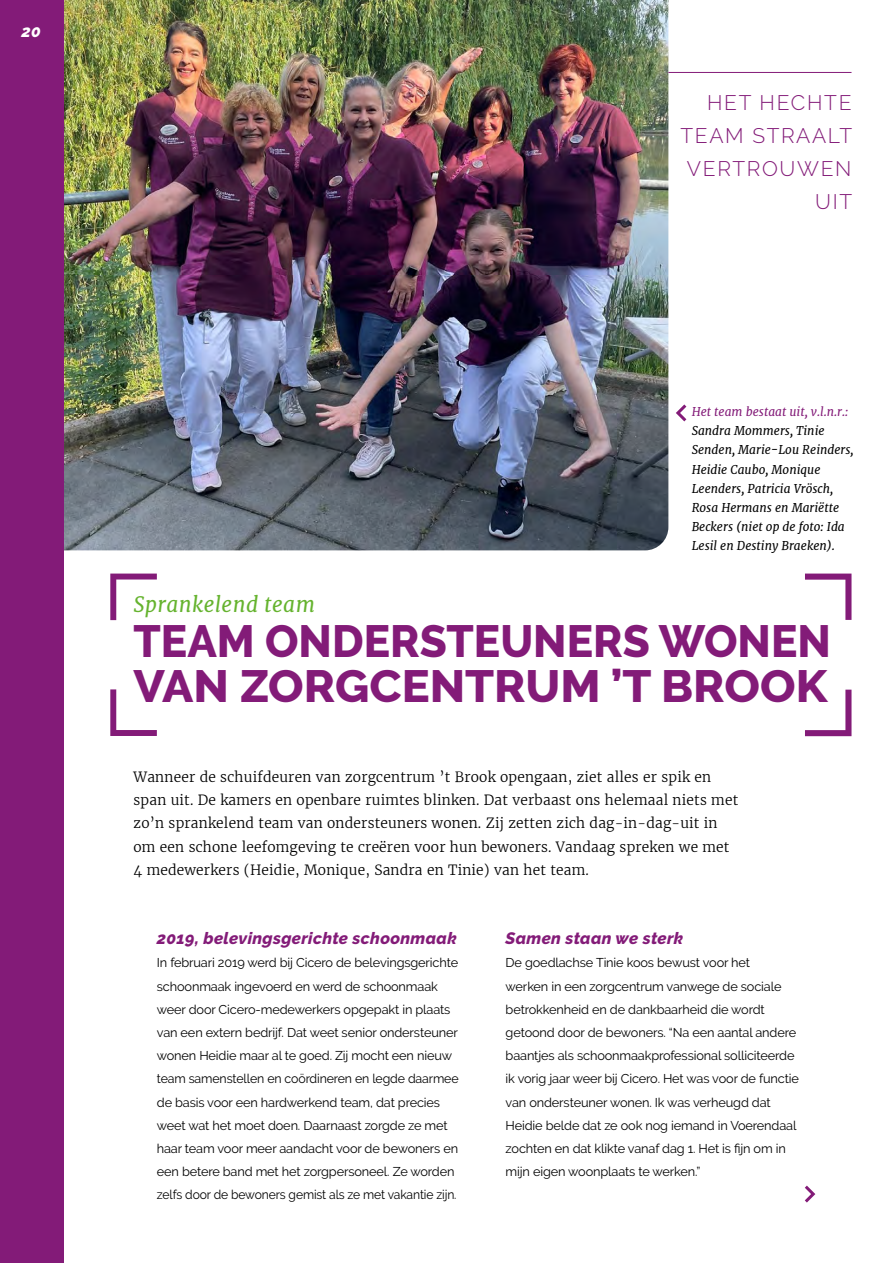
<style>
.page{position:relative;width:893px;height:1263px;background:#fff}
.page>*{position:absolute;margin:0;border:0;box-sizing:border-box;transform-origin:0 0}
.t1{font:800 45px/45px "Raleway";color:#831b78}
.t2{font:300 21px/33px "Raleway";letter-spacing:.08em;color:#831b78;text-align:right}
.t3{font:italic 21px "Merriweather";letter-spacing:.02em;color:#65b32e}
.t4{font:italic 800 16.5px "Raleway";letter-spacing:.02em;color:#831b78}
.t5{font:italic 800 16.5px "Raleway";color:#fff}
.t6{font:300 13.95px/23.1px "Merriweather";letter-spacing:.015em;color:#000}
.t7{font:12.75px/23.1px "Raleway";letter-spacing:-.01em;color:#000}
.t8{font:italic 12px/19.2px "Merriweather";color:#000}
.t9{font:italic 12px "Merriweather";color:#831b78}
</style>
<div class="page">
<img style="left:64px;top:0;width:604px;height:550px">
<div style="left:0;top:0;width:64px;height:1263px;background:#831b78"></div>
<svg style="left:804px;top:1185px;width:12px;height:18px"></svg>
<hr style="left:668px;top:72px;width:183px;height:1px;background:#831b78">
<svg style="left:110px;top:689px;width:47px;height:47px"></svg>
<svg style="left:110px;top:573px;width:47px;height:47px"></svg>
<svg style="left:805px;top:573px;width:46px;height:47px"></svg>
<svg style="left:805px;top:690px;width:46px;height:46px"></svg>
<svg style="left:676px;top:404px;width:11px;height:18px"></svg>
<p class="t5" style="left:21px;top:21px;width:21px">20</p>
<h2 class="t2" style="left:680px;top:86px;width:173px">HET HECHTE<br>TEAM STRAALT<br>VERTROUWEN<br>UIT</h2>
<h2 class="t3" style="left:134px;top:590px;width:183px">Sprankelend team</h2>
<p class="t9" style="left:692px;top:404px;width:158px">Het team bestaat uit, v.l.n.r.:</p>
<p class="t8" style="left:692px;top:421px;width:163px">Sandra Mommers, Tinie<br>Senden, Marie-Lou Reinders,<br>Heidie Caubo, Monique<br>Leenders, Patricia Vrösch,<br>Rosa Hermans en Mariëtte<br>Beckers (niet op de foto: Ida<br>Lesil en Destiny Braeken).</p>
<h1 class="t1" style="left:134px;top:619px;width:699px">TEAM ONDERSTEUNERS WONEN<br>VAN ZORGCENTRUM ’T BROOK</h1>
<p class="t6" style="left:134px;top:765px;width:606px">Wanneer de schuifdeuren van zorgcentrum ’t Brook opengaan, ziet alles er spik en span uit. De kamers en openbare ruimtes blinken. Dat verbaast ons helemaal niets met zo’n sprankelend team van ondersteuners wonen. Zij zetten zich dag-in-dag-uit in om een schone leefomgeving te creëren voor hun bewoners. Vandaag spreken we met 4 medewerkers (Heidie, Monique, Sandra en Tinie) van het team.</p>
<p class="t4" style="left:157px;top:929px;width:301px">2019, belevingsgerichte schoonmaak</p>
<p class="t7" style="left:157px;top:951px;width:303px">In februari 2019 werd bij Cicero de belevingsgerichte schoonmaak ingevoerd en werd de schoonmaak weer door Cicero-medewerkers opgepakt in plaats van een extern bedrijf. Dat weet senior ondersteuner wonen Heidie maar al te goed. Zij mocht een nieuw team samenstellen en coördineren en legde daarmee de basis voor een hardwerkend team, dat precies weet wat het moet doen. Daarnaast zorgde ze met haar team voor meer aandacht voor de bewoners en een betere band met het zorgpersoneel. Ze worden zelfs door de bewoners gemist als ze met vakantie zijn.</p>
<p class="t4" style="left:506px;top:929px;width:179px">Samen staan we sterk</p>
<p class="t7" style="left:506px;top:951px;width:295px">De goedlachse Tinie koos bewust voor het<br>werken in een zorgcentrum vanwege de sociale betrokkenheid en de dankbaarheid die wordt getoond door de bewoners. “Na een aantal andere baantjes als schoonmaakprofessional solliciteerde ik vorig jaar weer bij Cicero. Het was voor de functie van ondersteuner wonen. Ik was verheugd dat Heidie belde dat ze ook nog iemand in Voerendaal zochten en dat klikte vanaf dag 1. Het is fijn om in mijn eigen woonplaats te werken.”</p>
</div>
